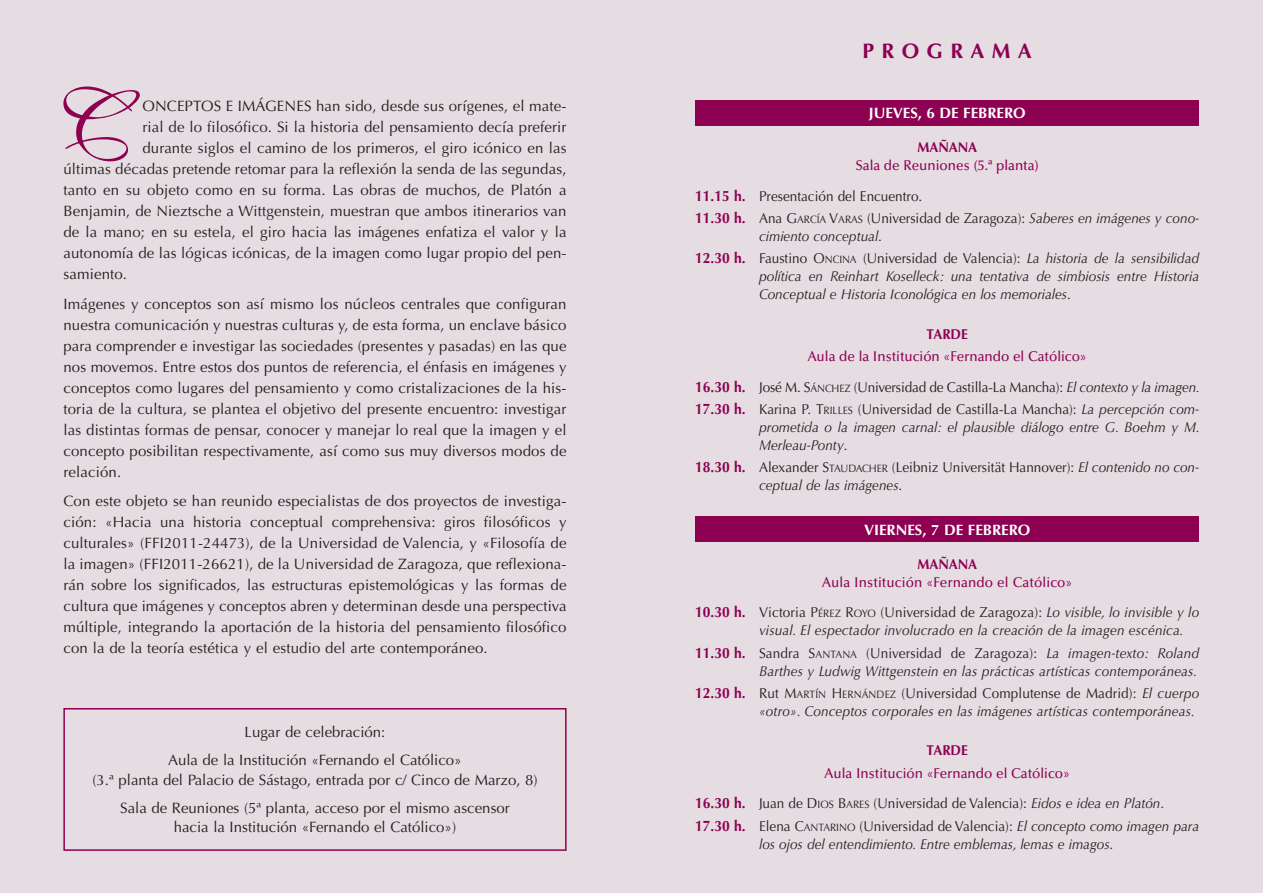
<style>
.page{position:relative;width:1263px;height:893px;background:#e5dde2}
.page>*{position:absolute;margin:0;border:0;box-sizing:border-box;transform-origin:0 0}
.t1{font:88.95px "Shelley Volante BT";color:#8d0052}
.t2{font:700 21px "Optima LT Std";letter-spacing:.35em;color:#8d0052}
.t3{font:15px/21px "Optima LT Std";letter-spacing:.01em;color:#231f20;text-align:justify}
.t4{font:700 15px "Optima LT Std";color:#fff}
.t5{font:italic 14.25px/18px "Optima LT Std";letter-spacing:.01em;color:#231f20;scale:.95 1}
.t6{font:14.25px/18px "Optima LT Std";color:#231f20;scale:.95 1}
.t7{font:500 14.25px "Optima LT Std";color:#8d0052;scale:.95 1}
.t8{font:700 14.25px "Optima LT Std";color:#8d0052;scale:.95 1}
.s1{font-family:"Optima";font-weight:700;font-size:15px;color:#8d0052}
.s2{font-family:"Optima";font-weight:700;font-style:normal;font-size:15px;color:#8d0052}
.s3{font-style:normal}
.s4{font-style:normal;font-size:10.65px}
.s5{font-style:inherit}
.s6{font-size:10.65px}
.s7{font-style:italic}
</style>
<div class="page">
<div style="left:695px;top:100px;width:504px;height:26px;background:#8d0052"></div>
<div style="left:695px;top:517px;width:504px;height:25px;background:#8d0052"></div>
<div style="left:63px;top:708px;width:504px;height:143px;border:2px solid #8d0052"></div>
<p class="t1" style="left:52px;top:69px;width:81px">C</p>
<p class="t3" style="left:142px;top:96px;width:426px">ONCEPTOS E IMÁGENES han sido, desde sus orígenes, el mate-</p>
<p class="t3" style="left:142px;top:117px;width:426px">rial de lo filosófico. Si la historia del pensamiento decía preferir</p>
<p class="t3" style="left:142px;top:138px;width:426px">durante siglos el camino de los primeros, el giro icónico en las</p>
<p class="t3" style="left:63px;top:159px;width:505px">últimas décadas pretende retomar para la reflexión la senda de las segundas,</p>
<p class="t3" style="left:63px;top:180px;width:505px">tanto en su objeto como en su forma. Las obras de muchos, de Platón a</p>
<p class="t3" style="left:63px;top:201px;width:505px">Benjamin, de Nieztsche a Wittgenstein, muestran que ambos itinerarios van</p>
<p class="t3" style="left:63px;top:222px;width:505px">de la mano; en su estela, el giro hacia las imágenes enfatiza el valor y la</p>
<p class="t3" style="left:63px;top:243px;width:505px">autonomía de las lógicas icónicas, de la imagen como lugar propio del pen-</p>
<p class="t3" style="left:63px;top:264px;width:65px">samiento.</p>
<p class="t3" style="left:63px;top:293px;width:505px">Imágenes y conceptos son así mismo los núcleos centrales que configuran nuestra comunicación y nuestras culturas y, de esta forma, un enclave básico para comprender e investigar las sociedades (presentes y pasadas) en las que nos movemos. Entre estos dos puntos de referencia, el énfasis en imágenes y conceptos como lugares del pensamiento y como cristalizaciones de la his&shy;toria de la cultura, se plantea el objetivo del presente encuentro: investigar las distintas formas de pensar, conocer y manejar lo real que la imagen y el concepto posibilitan respectivamente, así como sus muy diversos modos de relación.</p>
<p class="t3" style="left:63px;top:491px;width:505px">Con este objeto se han reunido especialistas de dos proyectos de investiga&shy;ción: «Hacia una historia conceptual comprehensiva: giros filosóficos y culturales» (FFI2011-24473), de la Universidad de Valencia, y «Filosofía de la imagen» (FFI2011-26621), de la Universidad de Zaragoza, que reflexiona&shy;rán sobre los significados, las estructuras epistemológicas y las formas de cultura que imágenes y conceptos abren y determinan desde una perspectiva múltiple, integrando la aportación de la historia del pensamiento filosófico con la de la teoría estética y el estudio del arte contemporáneo.</p>
<p class="t3" style="left:245px;top:722px;width:142px">Lugar de celebración:</p>
<p class="t3" style="left:92px;top:751px;width:447px;line-height:19.5px;text-align:center">Aula de la Institución «Fernando el Católico»<br>(3.ª planta del Palacio de Sástago, entrada por c/ Cinco de Marzo, 8)</p>
<p class="t3" style="left:120px;top:798px;width:391px;line-height:19.5px;text-align:center">Sala de Reuniones (5ª planta, acceso por el mismo ascensor hacia la Institución «Fernando el Católico»)</p>
<p class="t2" style="left:862px;top:39px;width:171px">PROGRAMA</p>
<p class="t4" style="left:869px;top:105px;width:159px">JUEVES, 6 DE FEBRERO</p>
<p class="t8" style="left:917px;top:139px;width:64px">MAÑANA</p>
<p class="t7" style="left:855px;top:157px;width:195px">Sala de Reuniones (5.ª planta)</p>
<p class="t6" style="left:695px;top:187px;width:241px"><span class="s1">11.15 h.</span> Presentación del Encuentro.</p>
<p class="t5" style="left:759px;top:209px;width:465px;text-indent:-64px"><span class="s2">11.30 h.</span> <span class="s3">Ana</span> <span class="s3">G</span><span class="s4">ARCÍA</span> <span class="s3">V</span><span class="s4">ARAS</span> <span class="s3">(Universidad de Zaragoza):</span> Saberes en imágenes y cono&shy;cimiento conceptual<span class="s3">.</span></p>
<p class="t5" style="left:759px;top:250px;width:465px;text-align:justify;text-indent:-64px"><span class="s2">12.30 h.</span> <span class="s3">Faustino</span> <span class="s3">O</span><span class="s4">NCINA</span> <span class="s3">(Universidad de Valencia):</span> La historia de la sensibilidad política en Reinhart Koselleck: una tentativa de simbiosis entre Historia Conceptual e Historia Iconológica en los memoriales<span class="s3">.</span></p>
<p class="t8" style="left:926px;top:325px;width:45px">TARDE</p>
<p class="t7" style="left:808px;top:348px;width:295px">Aula de la Institución «Fernando el Católico»</p>
<p class="t6" style="left:695px;top:378px;width:533px"><span class="s1">16.30 h.</span> <span class="s5">J</span>osé <span class="s5">M. S</span><span class="s6">ÁNCHEZ</span> (Universidad de Castilla-La Mancha): <span class="s7">El contexto y la imagen.</span></p>
<p class="t5" style="left:759px;top:400px;width:465px;text-align:justify;text-indent:-64px"><span class="s2">17.30 h.</span> <span class="s3">Karina P.</span> <span class="s3">T</span><span class="s4">RILLES</span> <span class="s3">(Universidad de Castilla-La Mancha):</span> La percepción com&shy;prometida o la imagen carnal: el plausible diálogo entre G. Boehm y M.<br>Merleau-Ponty<span class="s3">.</span></p>
<p class="t6" style="left:759px;top:459px;width:465px;text-indent:-64px"><span class="s1">18.30 h.</span> Alexander <span class="s5">S</span><span class="s6">TAUDACHER</span> (Leibniz Universität Hannover): <span class="s7">El contenido no con&shy;ceptual de las imágenes</span>.</p>
<p class="t4" style="left:864px;top:521px;width:168px">VIERNES, 7 DE FEBRERO</p>
<p class="t8" style="left:917px;top:556px;width:64px">MAÑANA</p>
<p class="t7" style="left:822px;top:574px;width:265px">Aula Institución «Fernando el Católico»</p>
<p class="t5" style="left:759px;top:604px;width:465px;text-indent:-64px"><span class="s2">10.30 h.</span> <span class="s3">Victoria</span> <span class="s3">P</span><span class="s4">ÉREZ</span> <span class="s3">R</span><span class="s4">OYO</span> <span class="s3">(Universidad de Zaragoza):</span> Lo visible, lo invisible y lo visual. El espectador involucrado en la creación de la imagen escénica.</p>
<p class="t5" style="left:695px;top:644px;width:532px;text-align:right"><span class="s2">11.30 h.</span> <span class="s3">Sandra</span> <span class="s3">S</span><span class="s4">ANTANA</span> <span class="s3">(Universidad de Zaragoza):</span> La imagen-texto: Roland<br>Barthes y Ludwig Wittgenstein en las prácticas artísticas contemporáneas.</p>
<p class="t5" style="left:695px;top:684px;width:532px;text-align:right"><span class="s2">12.30 h.</span> <span class="s3">Rut</span> <span class="s3">M</span><span class="s4">ARTÍN</span> <span class="s3">H</span> <span class="s4">ERNÁNDEZ</span> <span class="s3">(Universidad Complutense de Madrid):</span> El cuerpo «otro». Conceptos corporales en las imágenes artísticas contemporáneas.</p>
<p class="t8" style="left:926px;top:742px;width:45px">TARDE</p>
<p class="t7" style="left:825px;top:765px;width:260px">Aula Institución «Fernando el Católico»</p>
<p class="t6" style="left:695px;top:795px;width:495px"><span class="s1">16.30 h.</span> Juan de <span class="s5">D</span> <span class="s6">IOS</span> <span class="s5">B</span><span class="s6">ARES</span> (Universidad de Valencia): <span class="s7">Eidos e idea en Platón</span>.</p>
<p class="t5" style="left:759px;top:817px;width:465px;text-indent:-64px"><span class="s2">17.30 h.</span> <span class="s3">Elena</span> <span class="s3">C</span><span class="s4">ANTARINO</span> <span class="s3">(Universidad de Valencia):</span> El concepto como imagen para los ojos del entendimiento. Entre emblemas, lemas e imagos<span class="s3">.</span></p>
</div>
